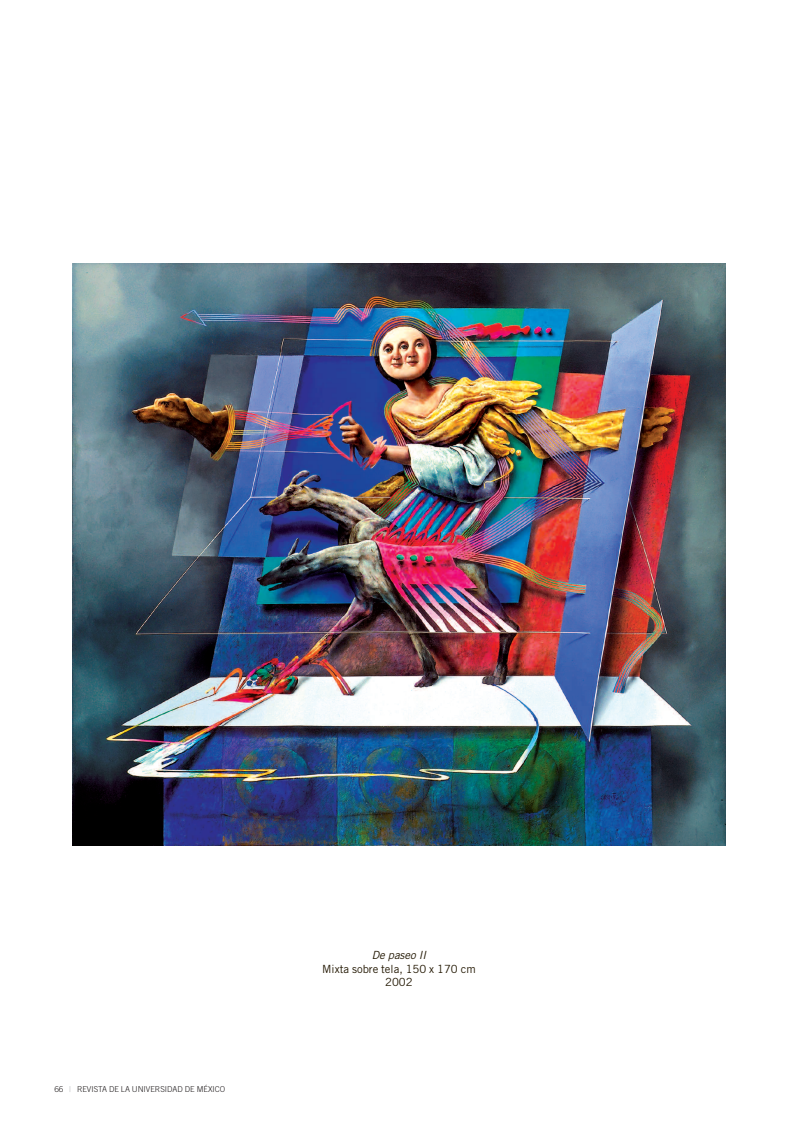
<style>
.page{position:relative;width:798px;height:1134px;background:#fff}
.page>*{position:absolute;margin:0;border:0;box-sizing:border-box;transform-origin:0 0}
.t1{font:11.25px/13.5px "Trade Gothic";color:#251a05;text-align:center}
.t2{font:italic 11.25px "Trade Gothic";color:#251a05}
.t3{font:300 8.12px "Trade Gothic";color:#231f20}
.s1{font-weight:400;color:#bcbdc0}
</style>
<div class="page">
<img style="left:72px;top:264px;width:653px;height:582px">
<p class="t3" style="left:54px;top:1086px;width:172px">66 <span class="s1">|</span> REVISTA DE LA UNIVERSIDAD DE MÉXICO</p>
<h1 class="t2" style="left:371px;top:951px;width:56px">De paseo II</h1>
<h1 class="t1" style="left:322px;top:963px;width:155px">Mixta sobre tela, 150 x 170 cm<br>2002</h1>
</div>
